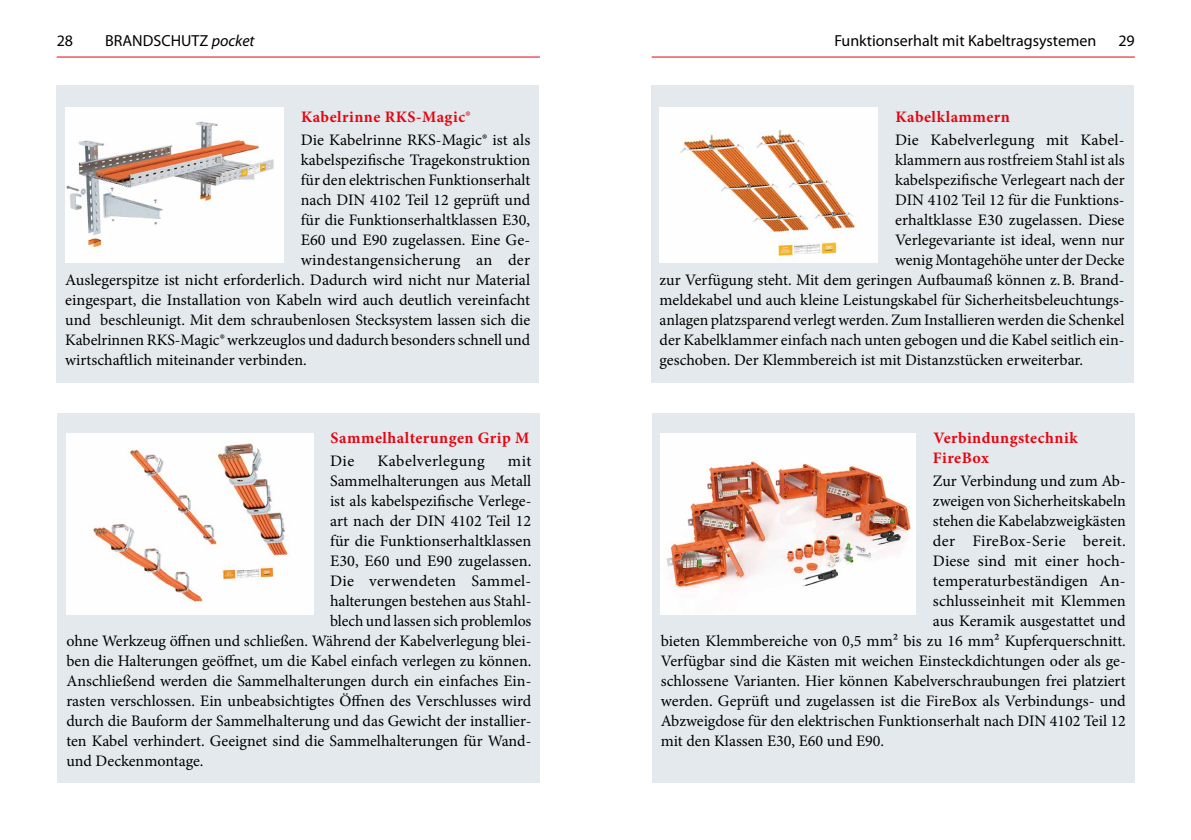
<style>
.page{position:relative;width:1191px;height:840px;background:#fff}
.page>*{position:absolute;margin:0;border:0;box-sizing:border-box;transform-origin:0 0}
.t1{font:16px "Minion Pro";color:#000}
.t2{font:700 16px/20px "Minion Pro";letter-spacing:.03em;color:#e30613}
.t3{font:16px "Myriad Pro";color:#000}
.t4{font:16px "Minion Pro";letter-spacing:.02em;color:#000}
.t5{font:16px "Minion Pro";letter-spacing:.025em;color:#000}
.s1{font-style:italic}
</style>
<div class="page">
<hr style="left:651px;top:56px;width:483px;height:1px;background:#e30613">
<hr style="left:57px;top:56px;width:483px;height:1px;background:#e30613">
<div style="left:651px;top:85px;width:482px;height:297px;background:#e3e9ec"></div>
<img style="left:660px;top:108px;width:218px;height:154px">
<div style="left:652px;top:413px;width:482px;height:369px;background:#e3e9ec"></div>
<img style="left:661px;top:433px;width:255px;height:181px">
<div style="left:57px;top:85px;width:482px;height:297px;background:#e3e9ec"></div>
<img style="left:65px;top:108px;width:219px;height:154px">
<div style="left:58px;top:413px;width:482px;height:369px;background:#e3e9ec"></div>
<img style="left:66px;top:433px;width:247px;height:181px">
<p class="t3" style="left:834px;top:31px;width:263px">Funktionserhalt mit Kabeltragsystemen</p>
<p class="t3" style="left:57px;top:31px;width:18px">28</p>
<p class="t3" style="left:105px;top:31px;width:151px">BRANDSCHUTZ <span class="s1">pocket</span></p>
<p class="t3" style="left:1118px;top:31px;width:18px">29</p>
<p class="t2" style="left:301px;top:107px;width:171px">Kabelrinne RKS-Magic®</p>
<p class="t1" style="left:301px;top:129px;width:231px">Die Kabelrinne RKS-Magic® ist als</p>
<p class="t1" style="left:301px;top:149px;width:231px">kabelspezifische Tragekonstruktion</p>
<p class="t1" style="left:301px;top:169px;width:231px">für den elektrischen Funktionserhalt</p>
<p class="t1" style="left:301px;top:189px;width:231px">nach DIN 4102 Teil 12 geprüft und</p>
<p class="t1" style="left:301px;top:209px;width:231px">für die Funktionserhaltklassen E30,</p>
<p class="t1" style="left:301px;top:229px;width:231px">E60 und E90 zugelassen. Eine Ge-</p>
<p class="t1" style="left:301px;top:249px;width:231px">windestangensicherung an der</p>
<p class="t1" style="left:65px;top:269px;width:466px">Auslegerspitze ist nicht erforderlich. Dadurch wird nicht nur Material</p>
<p class="t1" style="left:65px;top:289px;width:466px">eingespart, die Installation von Kabeln wird auch deutlich vereinfacht</p>
<p class="t1" style="left:65px;top:309px;width:466px">und beschleunigt. Mit dem schraubenlosen Stecksystem lassen sich die</p>
<p class="t1" style="left:65px;top:329px;width:466px">Kabelrinnen RKS-Magic® werkzeuglos und dadurch besonders schnell und</p>
<p class="t1" style="left:65px;top:349px;width:243px">wirtschaftlich miteinander verbinden.</p>
<p class="t2" style="left:330px;top:427px;width:200px">Sammelhalterungen Grip M</p>
<p class="t1" style="left:330px;top:449px;width:26px">Die</p>
<p class="t5" style="left:377px;top:449px;width:109px">Kabelverlegung</p>
<p class="t1" style="left:508px;top:449px;width:25px">mit</p>
<p class="t1" style="left:330px;top:469px;width:203px">Sammelhalterungen aus Metall</p>
<p class="t1" style="left:330px;top:489px;width:203px">ist als kabelspezifische Verlege-</p>
<p class="t1" style="left:330px;top:509px;width:203px">art nach der DIN 4102 Teil 12</p>
<p class="t1" style="left:330px;top:529px;width:203px">für die Funktionserhaltklassen</p>
<p class="t1" style="left:330px;top:549px;width:203px">E30, E60 und E90 zugelassen.</p>
<p class="t1" style="left:330px;top:569px;width:203px">Die verwendeten Sammel-</p>
<p class="t1" style="left:330px;top:589px;width:203px">halterungen bestehen aus Stahl-</p>
<p class="t1" style="left:330px;top:609px;width:203px">blech und lassen sich problemlos</p>
<p class="t1" style="left:66px;top:629px;width:466px">ohne Werkzeug öffnen und schließen. Während der Kabelverlegung blei-</p>
<p class="t1" style="left:66px;top:649px;width:466px">ben die Halterungen geöffnet, um die Kabel einfach verlegen zu können.</p>
<p class="t1" style="left:66px;top:669px;width:466px">Anschließend werden die Sammelhalterungen durch ein einfaches Ein-</p>
<p class="t1" style="left:66px;top:689px;width:466px">rasten verschlossen. Ein unbeabsichtigtes Öffnen des Verschlusses wird</p>
<p class="t1" style="left:66px;top:709px;width:466px">durch die Bauform der Sammelhalterung und das Gewicht der installier-</p>
<p class="t1" style="left:66px;top:729px;width:466px">ten Kabel verhindert. Geeignet sind die Sammelhalterungen für Wand-</p>
<p class="t1" style="left:66px;top:749px;width:139px">und Deckenmontage.</p>
<p class="t2" style="left:895px;top:107px;width:116px">Kabelklammern</p>
<p class="t1" style="left:895px;top:129px;width:231px">Die Kabelverlegung mit Kabel-</p>
<p class="t1" style="left:895px;top:149px;width:231px">klammern aus rostfreiem Stahl ist als</p>
<p class="t1" style="left:895px;top:169px;width:231px">kabelspezifische Verlegeart nach der</p>
<p class="t1" style="left:895px;top:189px;width:231px">DIN 4102 Teil 12 für die Funktions-</p>
<p class="t1" style="left:895px;top:209px;width:231px">erhaltklasse E30 zugelassen. Diese</p>
<p class="t1" style="left:895px;top:229px;width:231px">Verlegevariante ist ideal, wenn nur</p>
<p class="t1" style="left:895px;top:249px;width:231px">wenig Montagehöhe unter der Decke</p>
<p class="t1" style="left:659px;top:269px;width:466px">zur Verfügung steht. Mit dem geringen Aufbaumaß können z.B. Brand-</p>
<p class="t1" style="left:659px;top:289px;width:466px">meldekabel und auch kleine Leistungskabel für Sicherheitsbeleuchtungs-</p>
<p class="t1" style="left:659px;top:309px;width:466px">anlagen platzsparend verlegt werden. Zum Installieren werden die Schenkel</p>
<p class="t1" style="left:659px;top:329px;width:466px">der Kabelklammer einfach nach unten gebogen und die Kabel seitlich ein-</p>
<p class="t1" style="left:659px;top:349px;width:425px">geschoben. Der Klemmbereich ist mit Distanzstücken erweiterbar.</p>
<p class="t2" style="left:933px;top:427px;width:146px">Verbindungstechnik<br>FireBox</p>
<p class="t1" style="left:933px;top:469px;width:194px">Zur Verbindung und zum Ab-</p>
<p class="t1" style="left:933px;top:489px;width:194px">zweigen von Sicherheitskabeln</p>
<p class="t1" style="left:933px;top:509px;width:194px">stehen die Kabelabzweigkästen</p>
<p class="t4" style="left:933px;top:529px;width:194px">der FireBox-Serie bereit.</p>
<p class="t1" style="left:933px;top:549px;width:194px">Diese sind mit einer hoch-</p>
<p class="t1" style="left:933px;top:569px;width:194px">temperaturbeständigen An-</p>
<p class="t1" style="left:933px;top:589px;width:194px">schlusseinheit mit Klemmen</p>
<p class="t1" style="left:933px;top:609px;width:194px">aus Keramik ausgestattet und</p>
<p class="t1" style="left:660px;top:629px;width:467px">bieten Klemmbereiche von 0,5 mm² bis zu 16 mm² Kupferquerschnitt.</p>
<p class="t1" style="left:660px;top:649px;width:466px">Verfügbar sind die Kästen mit weichen Einsteckdichtungen oder als ge-</p>
<p class="t1" style="left:660px;top:669px;width:466px">schlossene Varianten. Hier können Kabelverschraubungen frei platziert</p>
<p class="t1" style="left:660px;top:689px;width:466px">werden. Geprüft und zugelassen ist die FireBox als Verbindungs- und</p>
<p class="t1" style="left:660px;top:709px;width:466px">Abzweigdose für den elektrischen Funktionserhalt nach DIN 4102 Teil 12</p>
<p class="t1" style="left:660px;top:729px;width:225px">mit den Klassen E30, E60 und E90.</p>
</div>
